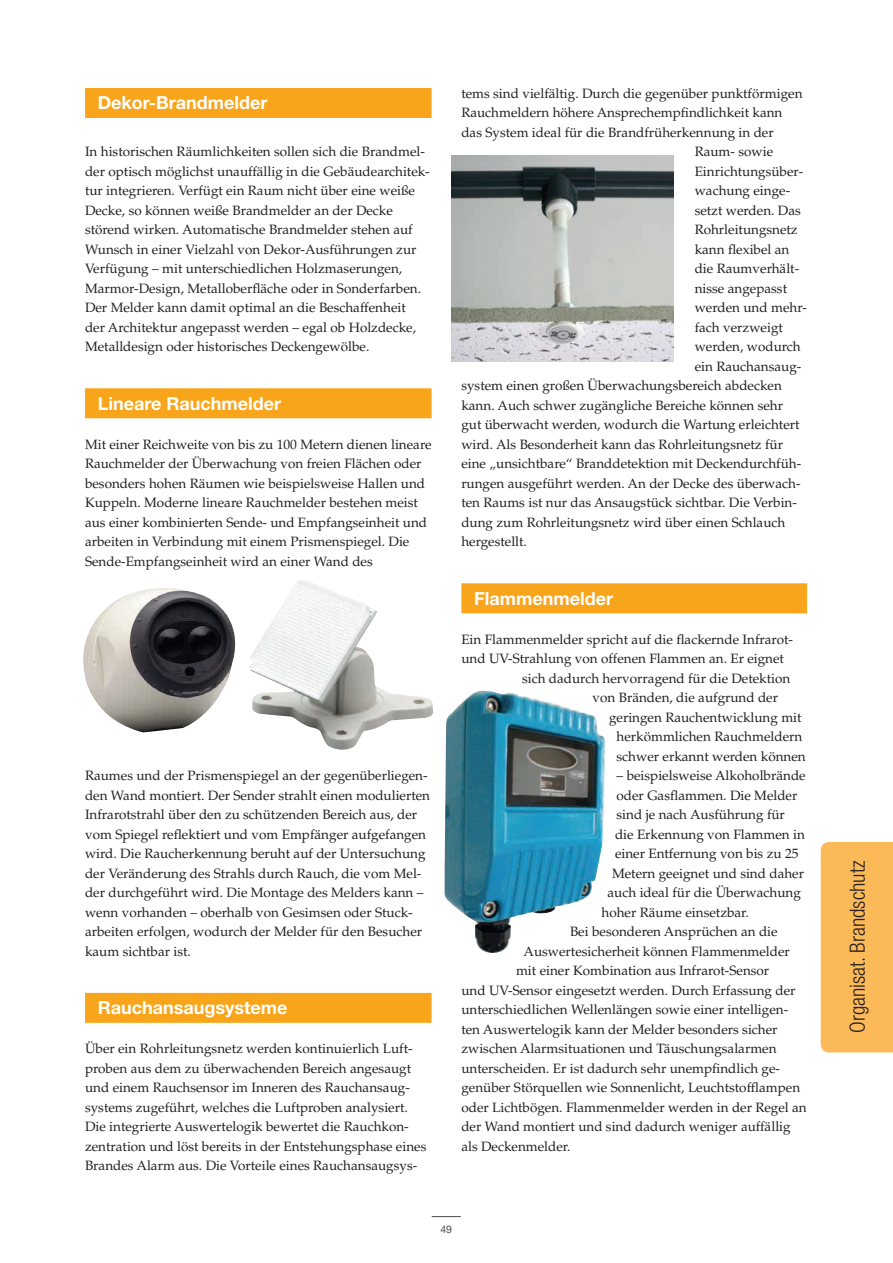
<style>
.page{position:relative;width:893px;height:1263px;background:#fff}
.page>*{position:absolute;margin:0;border:0;box-sizing:border-box;transform-origin:0 0}
.t1{font:300 condensed 21px "Helvetica Neue LT Std";color:#231f20}
.Headline_3_orange{font:700 18px "Helvetica Neue LT Std";color:#fff}
.fliesstext{font:13.5px/19.5px "Palatino LT Std";color:#231f20}
.t2{font:10.5px "Helvetica Neue LT Std";color:#4b4c4d}
</style>
<div class="page">
<svg style="left:432px;top:1216px;width:29px;height:1px"></svg>
<div style="left:821px;top:842px;width:72px;height:210px;background:#fcb958"></div>
<div style="left:461px;top:583px;width:346px;height:30px;background:#f9a51b"></div>
<img style="left:444px;top:691px;width:161px;height:262px">
<div style="left:85px;top:88px;width:347px;height:30px;background:#f9a51b"></div>
<div style="left:85px;top:388px;width:347px;height:30px;background:#f9a51b"></div>
<div style="left:85px;top:993px;width:347px;height:30px;background:#f9a51b"></div>
<img style="left:451px;top:155px;width:222px;height:206px">
<img style="left:83px;top:588px;width:153px;height:144px">
<img style="left:249px;top:580px;width:184px;height:170px">
<p class="Headline_3_orange" style="left:98px;top:92px;width:171px">Dekor-Brandmelder</p>
<p class="fliesstext" style="left:85px;top:142px;width:346px">In historischen Räumlichkeiten sollen sich die Brandmel&shy;der optisch möglichst unauffällig in die Gebäudearchitek&shy;tur integrieren. Verfügt ein Raum nicht über eine weiße Decke, so können weiße Brandmelder an der Decke störend wirken. Automatische Brandmelder stehen auf Wunsch in einer Vielzahl von Dekor-Ausführungen zur Verfügung – mit unterschiedlichen Holzmaserungen, Marmor-Design, Metalloberfläche oder in Sonderfarben.<br>Der Melder kann damit optimal an die Beschaffenheit<br>der Architektur angepasst werden – egal ob Holzdecke, Metalldesign oder historisches Deckengewölbe.</p>
<p class="Headline_3_orange" style="left:98px;top:392px;width:185px">Lineare Rauchmelder</p>
<p class="fliesstext" style="left:85px;top:434px;width:348px">Mit einer Reichweite von bis zu 100 Metern dienen lineare Rauchmelder der Überwachung von freien Flächen oder besonders hohen Räumen wie beispielsweise Hallen und Kuppeln. Moderne lineare Rauchmelder bestehen meist aus einer kombinierten Sende- und Empfangseinheit und arbeiten in Verbindung mit einem Prismenspiegel. Die Sende-Empfangseinheit wird an einer Wand des</p>
<p class="fliesstext" style="left:85px;top:766px;width:347px">Raumes und der Prismenspiegel an der gegenüberliegen&shy;den Wand montiert. Der Sender strahlt einen modulierten Infrarotstrahl über den zu schützenden Bereich aus, der vom Spiegel reflektiert und vom Empfänger aufgefangen wird. Die Raucherkennung beruht auf der Untersuchung der Veränderung des Strahls durch Rauch, die vom Mel&shy;der durchgeführt wird. Die Montage des Melders kann – wenn vorhanden – oberhalb von Gesimsen oder Stuck&shy;arbeiten erfolgen, wodurch der Melder für den Besucher kaum sichtbar ist.</p>
<p class="Headline_3_orange" style="left:98px;top:996px;width:191px">Rauchansaugsysteme</p>
<p class="fliesstext" style="left:85px;top:1039px;width:343px">Über ein Rohrleitungsnetz werden kontinuierlich Luft&shy;proben aus dem zu überwachenden Bereich angesaugt und einem Rauchsensor im Inneren des Rauchansaug&shy;systems zugeführt, welches die Luftproben analysiert.<br>Die integrierte Auswertelogik bewertet die Rauchkon&shy;zentration und löst bereits in der Entstehungsphase eines Brandes Alarm aus. Die Vorteile eines Rauchansaugsys-</p>
<p class="fliesstext" style="left:461px;top:83px;width:343px">tems sind vielfältig. Durch die gegenüber punktförmigen</p>
<p class="fliesstext" style="left:461px;top:103px;width:323px">Rauchmeldern höhere Ansprechempfindlichkeit kann</p>
<p class="fliesstext" style="left:461px;top:122px;width:314px">das System ideal für die Brandfrüherkennung in der</p>
<p class="fliesstext" style="left:695px;top:142px;width:80px">Raum- sowie</p>
<p class="fliesstext" style="left:695px;top:161px;width:110px">Einrichtungsüber-</p>
<p class="fliesstext" style="left:695px;top:181px;width:97px">wachung einge-</p>
<p class="fliesstext" style="left:695px;top:200px;width:108px">setzt werden. Das</p>
<p class="fliesstext" style="left:695px;top:220px;width:105px">Rohrleitungsnetz</p>
<p class="fliesstext" style="left:695px;top:239px;width:96px">kann flexibel an</p>
<p class="fliesstext" style="left:695px;top:259px;width:106px">die Raumverhält-</p>
<p class="fliesstext" style="left:695px;top:278px;width:94px">nisse angepasst</p>
<p class="fliesstext" style="left:695px;top:298px;width:114px">werden und mehr-</p>
<p class="fliesstext" style="left:695px;top:317px;width:90px">fach verzweigt</p>
<p class="fliesstext" style="left:695px;top:337px;width:108px">werden, wodurch</p>
<p class="fliesstext" style="left:695px;top:356px;width:108px">ein Rauchansaug-</p>
<p class="fliesstext" style="left:461px;top:376px;width:322px">system einen großen Überwachungsbereich abdecken</p>
<p class="fliesstext" style="left:461px;top:395px;width:323px">kann. Auch schwer zugängliche Bereiche können sehr</p>
<p class="fliesstext" style="left:461px;top:415px;width:340px">gut überwacht werden, wodurch die Wartung erleichtert</p>
<p class="fliesstext" style="left:461px;top:434px;width:323px">wird. Als Besonderheit kann das Rohrleitungsnetz für</p>
<p class="fliesstext" style="left:461px;top:454px;width:341px">eine „unsichtbare“ Branddetektion mit Deckendurchfüh-</p>
<p class="fliesstext" style="left:461px;top:473px;width:341px">rungen ausgeführt werden. An der Decke des überwach-</p>
<p class="fliesstext" style="left:461px;top:493px;width:337px">ten Raums ist nur das Ansaugstück sichtbar. Die Verbin-</p>
<p class="fliesstext" style="left:461px;top:512px;width:325px">dung zum Rohrleitungsnetz wird über einen Schlauch</p>
<p class="fliesstext" style="left:461px;top:532px;width:67px">hergestellt.</p>
<p class="Headline_3_orange" style="left:474px;top:587px;width:140px">Flammenmelder</p>
<p class="fliesstext" style="left:461px;top:629px;width:333px">Ein Flammenmelder spricht auf die flackernde Infrarot-</p>
<p class="fliesstext" style="left:461px;top:649px;width:324px">und UV-Strahlung von offenen Flammen an. Er eignet</p>
<p class="fliesstext" style="left:522px;top:668px;width:270px">sich dadurch hervorragend für die Detektion</p>
<p class="fliesstext" style="left:592px;top:688px;width:187px">von Bränden, die aufgrund der</p>
<p class="fliesstext" style="left:609px;top:707px;width:194px">geringen Rauchentwicklung mit</p>
<p class="fliesstext" style="left:616px;top:727px;width:187px">herkömmlichen Rauchmeldern</p>
<p class="fliesstext" style="left:616px;top:746px;width:191px">schwer erkannt werden können</p>
<p class="fliesstext" style="left:616px;top:766px;width:191px">– beispielsweise Alkoholbrände</p>
<p class="fliesstext" style="left:616px;top:785px;width:182px">oder Gasflammen. Die Melder</p>
<p class="fliesstext" style="left:616px;top:805px;width:170px">sind je nach Ausführung für</p>
<p class="fliesstext" style="left:615px;top:824px;width:191px">die Erkennung von Flammen in</p>
<p class="fliesstext" style="left:615px;top:844px;width:185px">einer Entfernung von bis zu 25</p>
<p class="fliesstext" style="left:612px;top:863px;width:194px">Metern geeignet und sind daher</p>
<p class="fliesstext" style="left:608px;top:883px;width:195px">auch ideal für die Überwachung</p>
<p class="fliesstext" style="left:602px;top:902px;width:149px">hoher Räume einsetzbar.</p>
<p class="fliesstext" style="left:570px;top:922px;width:209px">Bei besonderen Ansprüchen an die</p>
<p class="fliesstext" style="left:524px;top:941px;width:268px">Auswertesicherheit können Flammenmelder</p>
<p class="fliesstext" style="left:516px;top:961px;width:255px">mit einer Kombination aus Infrarot-Sensor</p>
<p class="fliesstext" style="left:461px;top:980px;width:336px">und UV-Sensor eingesetzt werden. Durch Erfassung der</p>
<p class="fliesstext" style="left:461px;top:1000px;width:328px">unterschiedlichen Wellenlängen sowie einer intelligen-</p>
<p class="fliesstext" style="left:461px;top:1019px;width:318px">ten Auswertelogik kann der Melder besonders sicher</p>
<p class="fliesstext" style="left:461px;top:1039px;width:317px">zwischen Alarmsituationen und Täuschungsalarmen</p>
<p class="fliesstext" style="left:461px;top:1058px;width:320px">unterscheiden. Er ist dadurch sehr unempfindlich ge-</p>
<p class="fliesstext" style="left:461px;top:1078px;width:340px">genüber Störquellen wie Sonnenlicht, Leuchtstofflampen</p>
<p class="fliesstext" style="left:461px;top:1097px;width:347px">oder Lichtbögen. Flammenmelder werden in der Regel an</p>
<p class="fliesstext" style="left:461px;top:1117px;width:331px">der Wand montiert und sind dadurch weniger auffällig</p>
<p class="fliesstext" style="left:461px;top:1136px;width:111px">als Deckenmelder.</p>
<p class="t2" style="left:440px;top:1223px;width:13px">49</p>
<p class="t1" style="left:845px;top:1033px;width:174px;rotate:-90deg">Organisat. Brandschutz</p>
</div>
